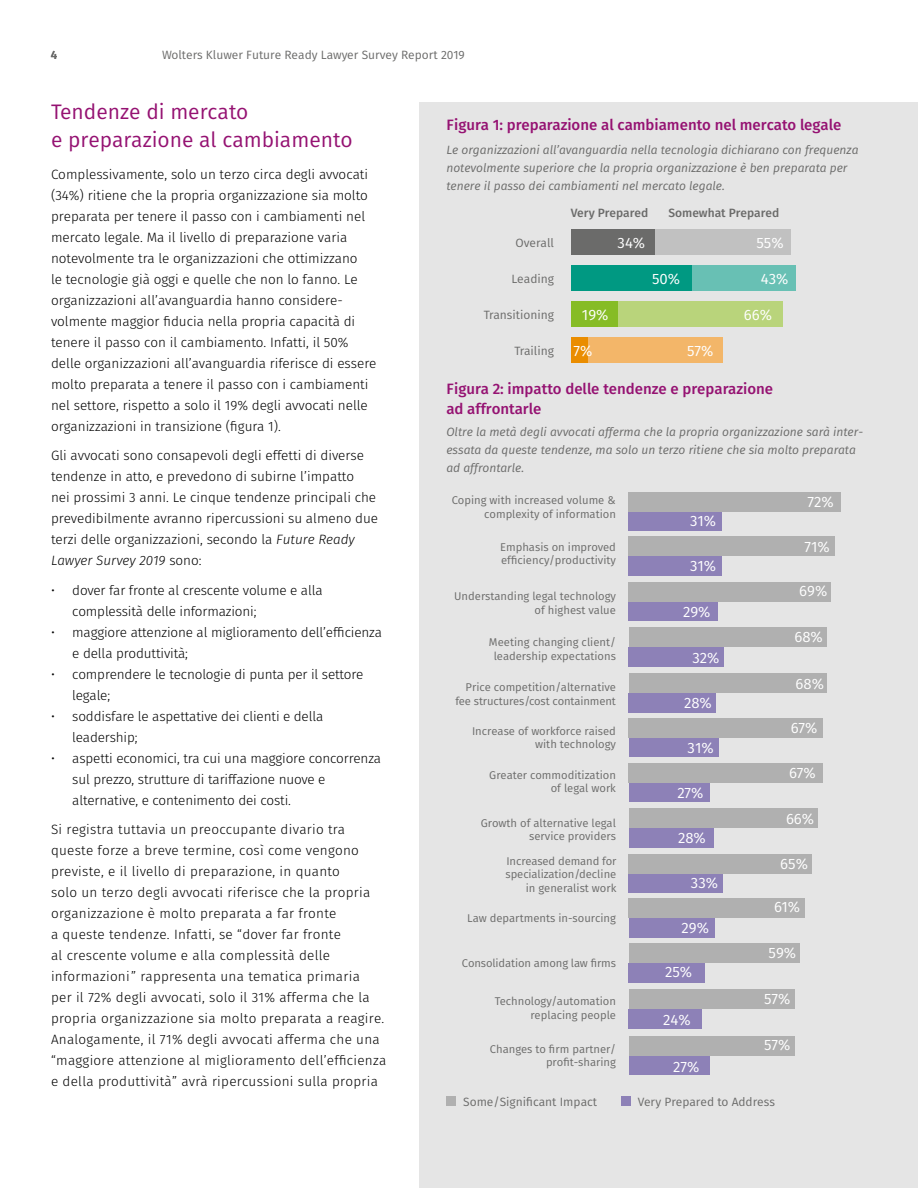
<style>
.page{position:relative;width:918px;height:1188px;background:#fff}
.page>*{position:absolute;margin:0;border:0;box-sizing:border-box;transform-origin:0 0}
.t1{font:21px/28.5px "Fira Sans";color:#951272}
.t2{font:500 15px/19.5px "Fira Sans";color:#951272}
.t3{font:15px "Fira Sans";color:#fff}
.t4{font:300 13.5px/21px "Fira Sans";color:#000}
.t5{font:300 13.5px/21px "Fira Sans";letter-spacing:.02em;color:#000}
.t6{font:italic 12px/18px "Fira Sans";color:#6b6b6a}
.t7{font:12px "Fira Sans";color:#6b6b6a}
.t8{font:500 12px "Fira Sans";color:#6b6b6a}
.t9{font:11.25px/13.5px "Fira Sans";color:#6b6b6a;text-align:right}
.s1{font-style:italic}
</style>
<div class="page">
<div style="left:419px;top:102px;width:499px;height:1086px;background:#e5e5e5"></div>
<div style="left:572px;top:229px;width:83px;height:26px;background:#6b6b6a"></div>
<div style="left:655px;top:229px;width:136px;height:26px;background:#c1c1c1"></div>
<div style="left:572px;top:265px;width:120px;height:26px;background:#009982"></div>
<div style="left:692px;top:265px;width:104px;height:26px;background:#68c0b4"></div>
<div style="left:572px;top:301px;width:47px;height:26px;background:#86bc25"></div>
<div style="left:619px;top:301px;width:164px;height:26px;background:#b9d47b"></div>
<div style="left:572px;top:337px;width:16px;height:26px;background:#ea8d00"></div>
<div style="left:588px;top:337px;width:135px;height:26px;background:#f3b669"></div>
<div style="left:446px;top:1096px;width:10px;height:10px;background:#b0b0b0"></div>
<div style="left:621px;top:1096px;width:10px;height:10px;background:#8d81b7"></div>
<div style="left:629px;top:511px;width:93px;height:20px;background:#8d81b7"></div>
<div style="left:629px;top:556px;width:93px;height:19px;background:#8d81b7"></div>
<div style="left:629px;top:602px;width:89px;height:19px;background:#8d81b7"></div>
<div style="left:629px;top:647px;width:95px;height:20px;background:#8d81b7"></div>
<div style="left:629px;top:693px;width:87px;height:19px;background:#8d81b7"></div>
<div style="left:629px;top:737px;width:90px;height:20px;background:#8d81b7"></div>
<div style="left:629px;top:782px;width:80px;height:20px;background:#8d81b7"></div>
<div style="left:629px;top:828px;width:85px;height:20px;background:#8d81b7"></div>
<div style="left:629px;top:874px;width:94px;height:19px;background:#8d81b7"></div>
<div style="left:629px;top:918px;width:85px;height:20px;background:#8d81b7"></div>
<div style="left:629px;top:963px;width:76px;height:19px;background:#8d81b7"></div>
<div style="left:629px;top:1009px;width:73px;height:20px;background:#8d81b7"></div>
<div style="left:629px;top:1056px;width:80px;height:19px;background:#8d81b7"></div>
<div style="left:629px;top:492px;width:212px;height:19px;background:#b0b0b0"></div>
<div style="left:629px;top:536px;width:206px;height:20px;background:#b0b0b0"></div>
<div style="left:629px;top:582px;width:202px;height:20px;background:#b0b0b0"></div>
<div style="left:629px;top:628px;width:198px;height:19px;background:#b0b0b0"></div>
<div style="left:629px;top:673px;width:198px;height:20px;background:#b0b0b0"></div>
<div style="left:629px;top:718px;width:194px;height:19px;background:#b0b0b0"></div>
<div style="left:629px;top:763px;width:194px;height:19px;background:#b0b0b0"></div>
<div style="left:629px;top:808px;width:188px;height:20px;background:#b0b0b0"></div>
<div style="left:629px;top:854px;width:183px;height:20px;background:#b0b0b0"></div>
<div style="left:629px;top:898px;width:176px;height:20px;background:#b0b0b0"></div>
<div style="left:629px;top:943px;width:171px;height:20px;background:#b0b0b0"></div>
<div style="left:629px;top:989px;width:166px;height:20px;background:#b0b0b0"></div>
<div style="left:629px;top:1036px;width:166px;height:20px;background:#b0b0b0"></div>
<p class="t8" style="left:51px;top:45px;width:8px">4</p>
<p class="t7" style="left:162px;top:46px;width:304px">Wolters Kluwer Future Ready Lawyer Survey Report 2019</p>
<h1 class="t1" style="left:51px;top:96px;width:303px">Tendenze di mercato<br>e preparazione al cambiamento</h1>
<p class="t4" style="left:51px;top:163px;width:327px">Complessivamente, solo un terzo circa degli avvocati (34%) ritiene che la propria organizzazione sia molto preparata per tenere il passo con i cambiamenti nel mercato legale. Ma il livello di preparazione varia notevolmente tra le organizzazioni che ottimizzano<br>le tecnologie già oggi e quelle che non lo fanno. Le organizzazioni all’avanguardia hanno considere&shy;volmente maggior fiducia nella propria capacità di tenere il passo con il cambiamento. Infatti, il 50% delle organizzazioni all’avanguardia riferisce di essere molto preparata a tenere il passo con i cambiamenti nel settore, rispetto a solo il 19% degli avvocati nelle organizzazioni in transizione (figura 1).</p>
<p class="t4" style="left:51px;top:445px;width:329px">Gli avvocati sono consapevoli degli effetti di diverse tendenze in atto, e prevedono di subirne l’impatto<br>nei prossimi 3 anni. Le cinque tendenze principali che prevedibilmente avranno ripercussioni su almeno due terzi delle organizzazioni, secondo la <span class="s1">Future Ready Lawyer Survey 2019</span> sono:</p>
<p class="t4" style="left:72px;top:579px;width:252px;text-indent:-21px">• dover far fronte al crescente volume e alla complessità delle informazioni;</p>
<p class="t4" style="left:72px;top:621px;width:311px;text-indent:-21px">• maggiore attenzione al miglioramento dell’efficienza e della produttività;</p>
<p class="t4" style="left:72px;top:664px;width:293px;text-indent:-21px">• comprendere le tecnologie di punta per il settore legale;</p>
<p class="t4" style="left:72px;top:706px;width:253px;text-indent:-21px">• soddisfare le aspettative dei clienti e della leadership;</p>
<p class="t4" style="left:72px;top:748px;width:310px;text-indent:-21px">• aspetti economici, tra cui una maggiore concorrenza sul prezzo, strutture di tariffazione nuove e alternative, e contenimento dei costi.</p>
<p class="t5" style="left:51px;top:819px;width:337px">Si registra tuttavia un preoccupante divario tra queste forze a breve termine, così come vengono previste, e il livello di preparazione, in quanto<br>solo un terzo degli avvocati riferisce che la propria organizzazione è molto preparata a far fronte<br>a queste tendenze. Infatti, se “dover far fronte<br>al crescente volume e alla complessità delle informazioni” rappresenta una tematica primaria<br>per il 72% degli avvocati, solo il 31% afferma che la propria organizzazione sia molto preparata a reagire.<br>Analogamente, il 71% degli avvocati afferma che una “maggiore attenzione al miglioramento dell’efficienza e della produttività” avrà ripercussioni sulla propria</p>
<p class="t2" style="left:446px;top:114px;width:396px">Figura 1: preparazione al cambiamento nel mercato legale</p>
<p class="t6" style="left:446px;top:140px;width:414px">Le organizzazioni all’avanguardia nella tecnologia dichiarano con frequenza notevolmente superiore che la propria organizzazione è ben preparata per tenere il passo dei cambiamenti nel mercato legale.</p>
<p class="t8" style="left:571px;top:203px;width:79px">Very Prepared</p>
<p class="t8" style="left:668px;top:203px;width:112px">Somewhat Prepared</p>
<p class="t7" style="left:516px;top:233px;width:40px">Overall</p>
<p class="t3" style="left:618px;top:231px;width:29px">34%</p>
<p class="t3" style="left:756px;top:231px;width:29px">55%</p>
<p class="t7" style="left:511px;top:269px;width:44px">Leading</p>
<p class="t3" style="left:652px;top:267px;width:30px">50%</p>
<p class="t3" style="left:761px;top:267px;width:29px">43%</p>
<p class="t7" style="left:484px;top:306px;width:72px">Transitioning</p>
<p class="t3" style="left:582px;top:303px;width:28px">19%</p>
<p class="t3" style="left:744px;top:303px;width:30px">66%</p>
<p class="t7" style="left:515px;top:342px;width:41px">Trailing</p>
<p class="t3" style="left:574px;top:339px;width:20px">7%</p>
<p class="t3" style="left:687px;top:339px;width:28px">57%</p>
<p class="t2" style="left:446px;top:378px;width:328px">Figura 2: impatto delle tendenze e preparazione ad affrontarle</p>
<p class="t6" style="left:446px;top:422px;width:418px">Oltre la metà degli avvocati afferma che la propria organizzazione sarà inter&shy;essata da queste tendenze, ma solo un terzo ritiene che sia molto preparata ad affrontarle.</p>
<p class="t3" style="left:808px;top:491px;width:28px">72%</p>
<p class="t3" style="left:805px;top:535px;width:27px">71%</p>
<p class="t9" style="left:452px;top:493px;width:166px">Coping with increased volume &amp; complexity of information</p>
<p class="t9" style="left:500px;top:540px;width:117px;text-align:left">Emphasis on improved efficiency/productivity</p>
<p class="t9" style="left:454px;top:589px;width:163px">Understanding legal technology of highest value</p>
<p class="t9" style="left:489px;top:635px;width:129px;text-align:center">Meeting changing client/ leadership expectations</p>
<p class="t9" style="left:455px;top:680px;width:162px">Price competition/alternative fee structures/cost containment</p>
<p class="t9" style="left:472px;top:724px;width:145px">Increase of workforce raised with technology</p>
<p class="t9" style="left:489px;top:768px;width:128px">Greater commoditization of legal work</p>
<p class="t9" style="left:481px;top:816px;width:137px">Growth of alternative legal service providers</p>
<p class="t9" style="left:506px;top:854px;width:112px">Increased demand for specialization/decline in generalist work</p>
<p class="t9" style="left:467px;top:911px;width:150px">Law departments in-sourcing</p>
<p class="t9" style="left:462px;top:956px;width:156px">Consolidation among law firms</p>
<p class="t9" style="left:495px;top:994px;width:123px">Technology/automation replacing people</p>
<p class="t9" style="left:490px;top:1042px;width:128px">Changes to firm partner/ profit-sharing</p>
<p class="t3" style="left:690px;top:510px;width:28px">31%</p>
<p class="t3" style="left:690px;top:554px;width:28px">31%</p>
<p class="t3" style="left:799px;top:579px;width:30px">69%</p>
<p class="t3" style="left:683px;top:600px;width:29px">29%</p>
<p class="t3" style="left:794px;top:626px;width:30px">68%</p>
<p class="t3" style="left:692px;top:647px;width:29px">32%</p>
<p class="t3" style="left:796px;top:672px;width:30px">68%</p>
<p class="t3" style="left:684px;top:692px;width:29px">28%</p>
<p class="t3" style="left:791px;top:717px;width:28px">67%</p>
<p class="t3" style="left:688px;top:736px;width:28px">31%</p>
<p class="t3" style="left:789px;top:762px;width:28px">67%</p>
<p class="t3" style="left:677px;top:782px;width:28px">27%</p>
<p class="t3" style="left:786px;top:807px;width:30px">66%</p>
<p class="t3" style="left:678px;top:827px;width:29px">28%</p>
<p class="t3" style="left:780px;top:852px;width:29px">65%</p>
<p class="t3" style="left:691px;top:872px;width:29px">33%</p>
<p class="t3" style="left:774px;top:896px;width:27px">61%</p>
<p class="t3" style="left:682px;top:917px;width:29px">29%</p>
<p class="t3" style="left:769px;top:942px;width:29px">59%</p>
<p class="t3" style="left:665px;top:961px;width:29px">25%</p>
<p class="t3" style="left:764px;top:988px;width:28px">57%</p>
<p class="t3" style="left:764px;top:1034px;width:28px">57%</p>
<p class="t3" style="left:663px;top:1009px;width:29px">24%</p>
<p class="t3" style="left:673px;top:1055px;width:28px">27%</p>
<p class="t7" style="left:463px;top:1093px;width:135px">Some/Significant Impact</p>
<p class="t7" style="left:638px;top:1093px;width:139px">Very Prepared to Address</p>
</div>
